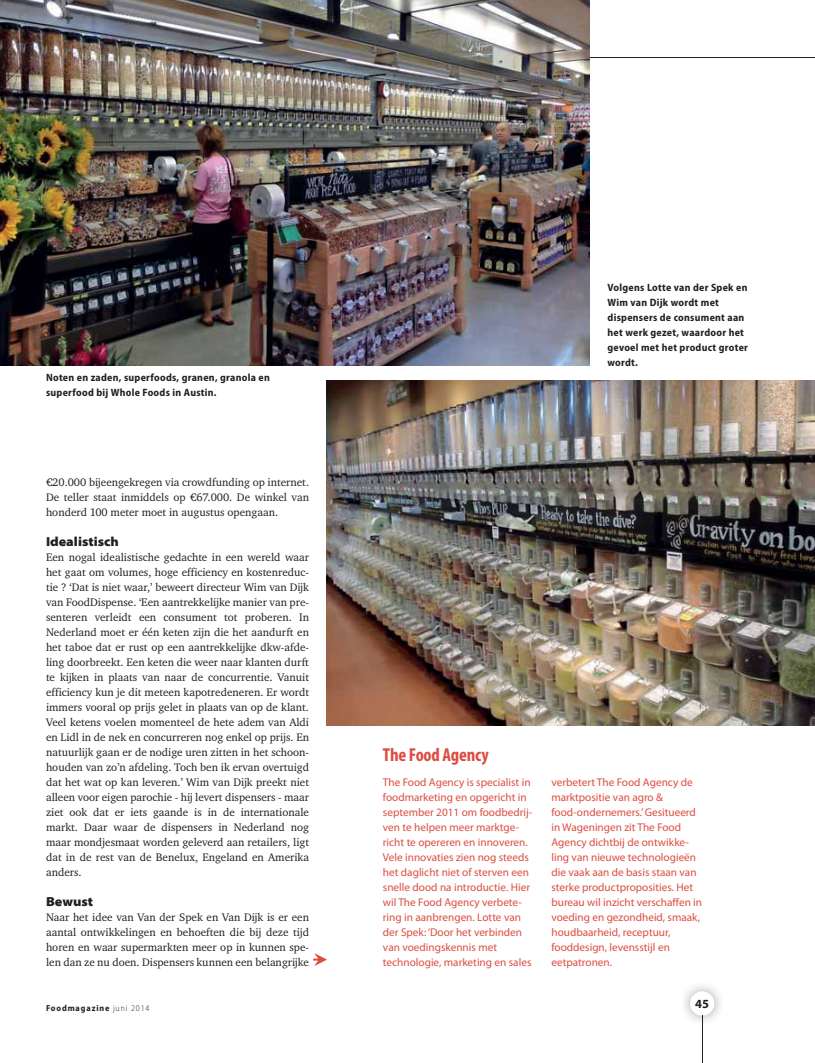
<style>
.page{position:relative;width:815px;height:1063px;background:#fff}
.page>*{position:absolute;margin:0;border:0;box-sizing:border-box;transform-origin:0 0}
.t1{font:700 condensed 18.75px "Myriad Pro";letter-spacing:-.01em;color:#dc4d41}
.t2{font:900 semi-expanded 13.12px "Myriad Pro";color:#231f20}
.t3{font:700 12.5px "Myriad Pro";color:#231f20}
.t4{font:11.25px/15px "Charter EFOP";color:#231f20;text-align:justify}
.t5{font:11.25px/15px "Myriad Pro";color:#dc4d41}
.t6{font:700 semi-condensed 10.62px/15px "Myriad Pro";letter-spacing:.025em;color:#231f20}
.t7{font:700 semi-condensed 8.75px "Myriad Pro";letter-spacing:.1em;color:#231f20}
.s1{font-weight:300}
</style>
<div class="page">
<img style="left:684px;top:986px;width:36px;height:35px">
<div style="left:690px;top:991px;width:24px;height:25px;background:#fff;border-radius:50%"></div>
<hr style="left:702px;top:1016px;width:1px;height:47px;background:#231f20">
<hr style="left:0;top:58px;width:815px;height:1px;background:#231f20">
<img style="left:0;top:0;width:590px;height:366px">
<img style="left:327px;top:381px;width:488px;height:345px">
<svg style="left:313px;top:953px;width:14px;height:13px"></svg>
<p class="t6" style="left:46px;top:371px;width:225px">Noten en zaden, superfoods, granen, granola en superfood bij Whole Foods in Austin.</p>
<p class="t4" style="left:46px;top:475px;width:265px">€20.000 bijeengekregen via crowdfunding op internet.<br>De teller staat inmiddels op €67.000. De winkel van honderd 100 meter moet in augustus opengaan.</p>
<p class="t2" style="left:46px;top:533px;width:74px">Idealistisch</p>
<p class="t4" style="left:46px;top:550px;width:265px">Een nogal idealistische gedachte in een wereld waar het gaat om volumes, hoge efficiency en kostenreduc&shy;tie ? ‘Dat is niet waar,’ beweert directeur Wim van Dijk van FoodDispense. ‘Een aantrekkelijke manier van pre&shy;senteren verleidt een consument tot proberen. In Nederland moet er één keten zijn die het aandurft en het taboe dat er rust op een aantrekkelijke dkw-afde&shy;ling doorbreekt. Een keten die weer naar klanten durft te kijken in plaats van naar de concurrentie. Vanuit efficiency kun je dit meteen kapotredeneren. Er wordt immers vooral op prijs gelet in plaats van op de klant.<br>Veel ketens voelen momenteel de hete adem van Aldi en Lidl in de nek en concurreren nog enkel op prijs. En natuurlijk gaan er de nodige uren zitten in het schoon&shy;houden van zo’n afdeling. Toch ben ik ervan overtuigd dat het wat op kan leveren.’ Wim van Dijk preekt niet alleen voor eigen parochie - hij levert dispensers - maar ziet ook dat er iets gaande is in de internationale markt. Daar waar de dispensers in Nederland nog maar mondjesmaat worden geleverd aan retailers, ligt dat in de rest van de Benelux, Engeland en Amerika anders.</p>
<p class="t2" style="left:46px;top:893px;width:48px">Bewust</p>
<p class="t4" style="left:46px;top:910px;width:265px">Naar het idee van Van der Spek en Van Dijk is er een aantal ontwikkelingen en behoeften die bij deze tijd horen en waar supermarkten meer op in kunnen spe&shy;len dan ze nu doen. Dispensers kunnen een belangrijke</p>
<p class="t7" style="left:46px;top:1004px;width:105px">Foodmagazine <span class="s1">juni 2014</span></p>
<p class="t6" style="left:608px;top:281px;width:142px">Volgens Lotte van der Spek en<br>Wim van Dijk wordt met dispensers de consument aan het werk gezet, waardoor het gevoel met het product groter wordt.</p>
<h1 class="t1" style="left:383px;top:748px;width:107px">The Food Agency</h1>
<p class="t5" style="left:383px;top:776px;width:151px">The Food Agency is specialist in foodmarketing en opgericht in september 2011 om foodbedrij&shy;ven te helpen meer marktge&shy;richt te opereren en innoveren.<br>Vele innovaties zien nog steeds het daglicht niet of sterven een snelle dood na introductie. Hier wil The Food Agency verbete&shy;ring in aanbrengen. Lotte van der Spek: ‘Door het verbinden van voedingskennis met technologie, marketing en sales</p>
<p class="t5" style="left:551px;top:776px;width:152px">verbetert The Food Agency de marktpositie van agro &amp; food-ondernemers.’ Gesitueerd in Wageningen zit The Food<br>Agency dichtbij de ontwikke&shy;ling van nieuwe technologieën die vaak aan de basis staan van sterke productproposities. Het bureau wil inzicht verschaffen in voeding en gezondheid, smaak, houdbaarheid, receptuur, fooddesign, levensstijl en eetpatronen.</p>
<p class="t3" style="left:695px;top:996px;width:15px">45</p>
</div>
